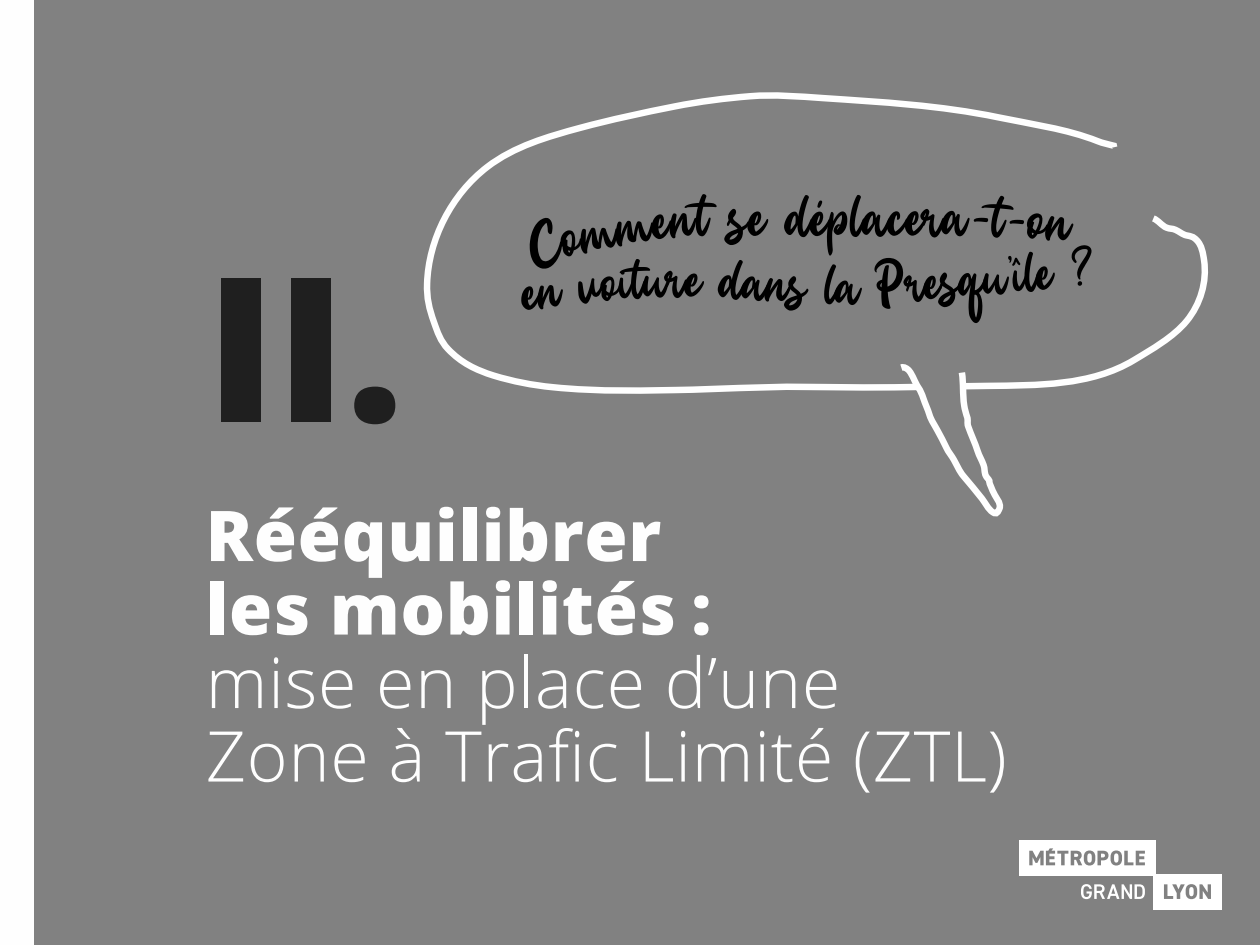
<style>
.page{position:relative;width:1260px;height:945px;background:#818181}
.page>*{position:absolute;margin:0;border:0;box-sizing:border-box;transform-origin:0 0}
.t1{font:800 201.42px "Open Sans";color:#1f1f1f}
.t2{font:300 70px/73.5px "Open Sans";letter-spacing:.01em;color:#fefefe}
.t3{font:800 70px/73.5px "Open Sans";letter-spacing:.01em;color:#fefefe}
.t4{font:60.2px "Carlhes Browny script";letter-spacing:.01em;color:#000}
.t5{font:57.4px "Carlhes Browny script";color:#000}
</style>
<div class="page">
<div style="left:1153px;top:874px;width:69px;height:36px;background:#fff"></div>
<svg style="left:1164px;top:884px;width:47px;height:15px"></svg>
<div style="left:1019px;top:840px;width:136px;height:36px;background:#fff"></div>
<svg style="left:1029px;top:848px;width:116px;height:18px"></svg>
<svg style="left:1081px;top:884px;width:64px;height:15px"></svg>
<div style="left:0;top:0;width:33px;height:945px;background:#fefefe"></div>
<svg style="left:427px;top:92px;width:781px;height:302px"></svg>
<svg style="left:893px;top:364px;width:117px;height:153px"></svg>
<svg style="left:724px;top:209px;width:26px;height:36px"></svg>
<svg style="left:940px;top:211px;width:30px;height:26px"></svg>
<svg style="left:520px;top:194px;width:198px;height:117px"></svg>
<svg style="left:824px;top:264px;width:38px;height:41px"></svg>
<svg style="left:1034px;top:265px;width:22px;height:26px"></svg>
<svg style="left:1070px;top:244px;width:25px;height:42px"></svg>
<h1 class="t1" style="left:206px;top:266px;width:200px">II.</h1>
<p class="t4" style="left:748px;top:190px;width:195px">e déplacer</p>
<p class="t4" style="left:970px;top:189px;width:104px;rotate:3deg">-t-on</p>
<p class="t5" style="left:956px;top:253px;width:79px;rotate:-5deg">qu’îl</p>
<p class="t5" style="left:687px;top:252px;width:124px;rotate:3deg">e dans</p>
<p class="t5" style="left:873px;top:259px;width:85px;rotate:-4deg">Pres</p>
<p class="t5" style="left:667px;top:252px;width:18px">r</p>
<p class="t3" style="left:206px;top:506px;width:507px">Rééquilibrer les mobilités :</p>
<p class="t2" style="left:206px;top:653px;width:803px">mise en place d’une<br>Zone à Tra昀椀c Limité (ZTL)</p>
</div>
